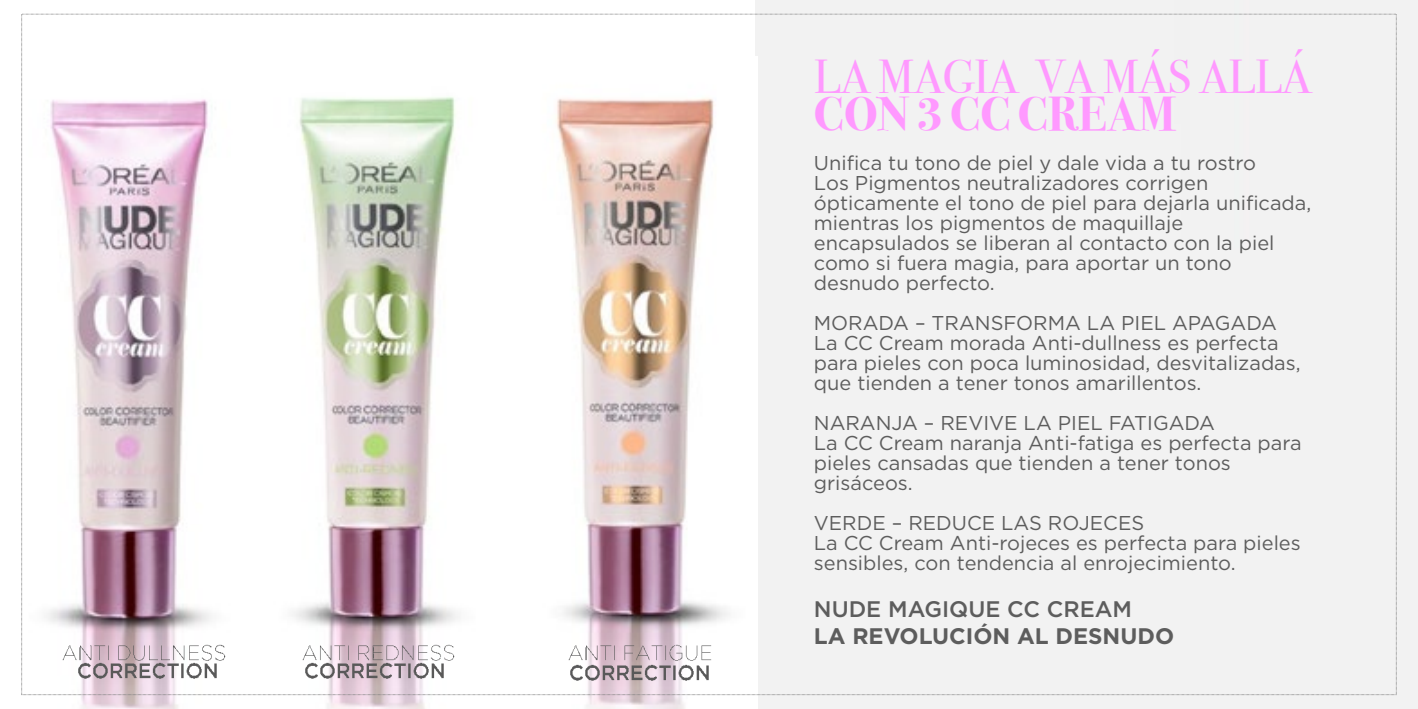
<style>
.page{position:relative;width:1418px;height:709px;background:#fff}
.page>*{position:absolute;margin:0;border:0;box-sizing:border-box;transform-origin:0 0}
.t1{font:47.5px "Bodoni Svty Two ITCTT";color:#f9f}
.t2{font:700 47.5px "Bodoni Svty Two ITCTT";color:#f9f}
.t3{font:700 22.5px "Gotham";color:#5d5d5d}
.t4{font:500 22.5px "Gotham";color:#5d5d5d}
.t5{font:20px/20px "Gotham";color:#5d5d5d}
</style>
<div class="page">
<img style="left:23px;top:99px;width:228px;height:610px">
<img style="left:273px;top:97px;width:222px;height:612px">
<img style="left:518px;top:98px;width:239px;height:611px">
<img style="left:302px;top:640px;width:166px;height:24px">
<img style="left:568px;top:640px;width:157px;height:24px">
<img style="left:62px;top:640px;width:177px;height:24px">
<img style="left:77px;top:658px;width:155px;height:24px">
<img style="left:304px;top:658px;width:155px;height:24px">
<img style="left:569px;top:660px;width:155px;height:24px">
<h1 class="t1" style="left:814px;top:38px;width:498px">LA MAGIA VA MÁS ALLÁ</h1>
<h1 class="t2" style="left:814px;top:75px;width:364px">CON 3 CC CREAM</h1>
<p class="t5" style="left:814px;top:153px;width:499px">Unifica tu tono de piel y dale vida a tu rostro<br>Los Pigmentos neutralizadores corrigen ópticamente el tono de piel para dejarla unificada, mientras los pigmentos de maquillaje encapsulados se liberan al contacto con la piel como si fuera magia, para aportar un tono desnudo perfecto.</p>
<p class="t5" style="left:814px;top:313px;width:488px">MORADA – TRANSFORMA LA PIEL APAGADA La CC Cream morada Anti-dullness es perfecta para pieles con poca luminosidad, desvitalizadas, que tienden a tener tonos amarillentos.</p>
<p class="t5" style="left:814px;top:413px;width:489px">NARANJA – REVIVE LA PIEL FATIGADA<br>La CC Cream naranja Anti-fatiga es perfecta para pieles cansadas que tienden a tener tonos grisáceos.</p>
<p class="t5" style="left:814px;top:513px;width:488px">VERDE – REDUCE LAS ROJECES<br>La CC Cream Anti-rojeces es perfecta para pieles sensibles, con tendencia al enrojecimiento.</p>
<p class="t4" style="left:814px;top:595px;width:320px">NUDE MAGIQUE CC CREAM</p>
<p class="t3" style="left:814px;top:621px;width:362px">LA REVOLUCIÓN AL DESNUDO</p>
</div>
